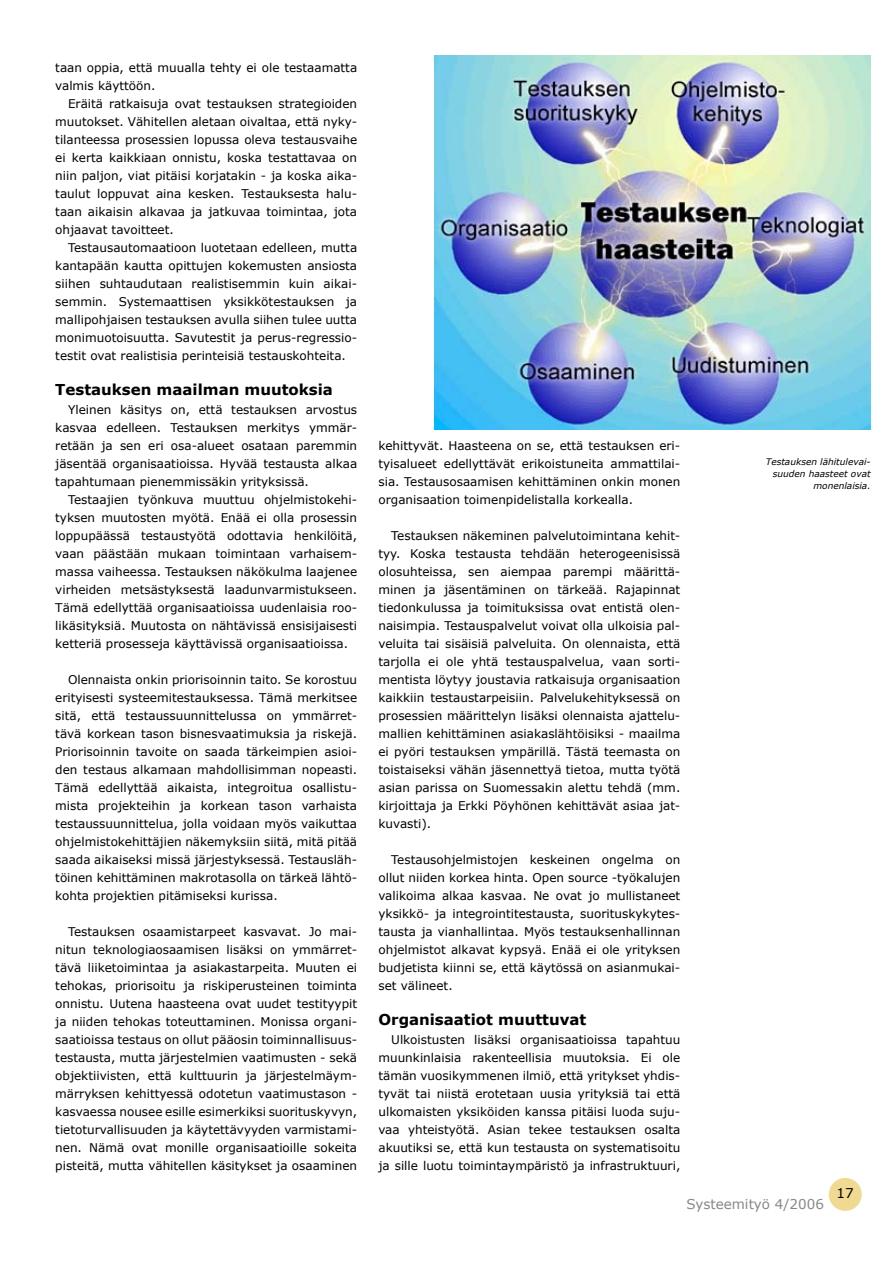
<style>
.page{position:relative;width:893px;height:1263px;background:#fff}
.page>*{position:absolute;margin:0;border:0;box-sizing:border-box;transform-origin:0 0}
.t1{font:700 15px "Verdana";color:#000}
.t2{font:13.5px "Verdana";color:#878889}
.t3{font:13.5px "Verdana";color:#000}
.t4{font:12px/18px "Verdana";color:#000;text-align:justify}
.t5{font:italic 9px/12px "Verdana";color:#000;text-align:right}
</style>
<div class="page">
<div style="left:829px;top:1178px;width:33px;height:33px;background:#f0da91;border-radius:50%"></div>
<img style="left:434px;top:55px;width:437px;height:374px">
<p class="t4" style="left:55px;top:58px;width:303px">taan oppia, että muualla tehty ei ole testaamatta valmis käyttöön.</p>
<p class="t4" style="left:55px;top:94px;width:303px;text-indent:13px">Eräitä ratkaisuja ovat testauksen strategioiden muutokset. Vähitellen aletaan oivaltaa, että nyky&shy;tilanteessa prosessien lopussa oleva testausvaihe ei kerta kaikkiaan onnistu, koska testattavaa on niin paljon, viat pitäisi korjatakin - ja koska aika&shy;taulut loppuvat aina kesken. Testauksesta halu&shy;taan aikaisin alkavaa ja jatkuvaa toimintaa, jota ohjaavat tavoitteet.</p>
<p class="t4" style="left:55px;top:238px;width:303px;text-indent:13px">Testausautomaatioon luotetaan edelleen, mutta kantapään kautta opittujen kokemusten ansiosta siihen suhtaudutaan realistisemmin kuin aikai&shy;semmin. Systemaattisen yksikkötestauksen ja mallipohjaisen testauksen avulla siihen tulee uutta monimuotoisuutta. Savutestit ja perus-regressio&shy;testit ovat realistisia perinteisiä testauskohteita.</p>
<p class="t1" style="left:55px;top:379px;width:279px">Testauksen maailman muutoksia</p>
<p class="t4" style="left:55px;top:400px;width:303px;text-indent:13px">Yleinen käsitys on, että testauksen arvostus kasvaa edelleen. Testauksen merkitys ymmär&shy;retään ja sen eri osa-alueet osataan paremmin jäsentää organisaatioissa. Hyvää testausta alkaa tapahtumaan pienemmissäkin yrityksissä.</p>
<p class="t4" style="left:55px;top:490px;width:303px;text-indent:13px">Testaajien työnkuva muuttuu ohjelmistokehi&shy;tyksen muutosten myötä. Enää ei olla prosessin loppupäässä testaustyötä odottavia henkilöitä, vaan päästään mukaan toimintaan varhaisem&shy;massa vaiheessa. Testauksen näkökulma laajenee virheiden metsästyksestä laadunvarmistukseen.<br>Tämä edellyttää organisaatioissa uudenlaisia roo&shy;likäsityksiä. Muutosta on nähtävissä ensisijaisesti ketteriä prosesseja käyttävissä organisaatioissa.</p>
<p class="t4" style="left:55px;top:670px;width:303px;text-indent:13px">Olennaista onkin priorisoinnin taito. Se korostuu erityisesti systeemitestauksessa. Tämä merkitsee sitä, että testaussuunnittelussa on ymmärret&shy;tävä korkean tason bisnesvaatimuksia ja riskejä.<br>Priorisoinnin tavoite on saada tärkeimpien asioi&shy;den testaus alkamaan mahdollisimman nopeasti.<br>Tämä edellyttää aikaista, integroitua osallistu&shy;mista projekteihin ja korkean tason varhaista testaussuunnittelua, jolla voidaan myös vaikuttaa ohjelmistokehittäjien näkemyksiin siitä, mitä pitää saada aikaiseksi missä järjestyksessä. Testausläh&shy;töinen kehittäminen makrotasolla on tärkeä lähtö&shy;kohta projektien pitämiseksi kurissa.</p>
<p class="t4" style="left:55px;top:922px;width:303px;text-indent:13px">Testauksen osaamistarpeet kasvavat. Jo mai&shy;nitun teknologiaosaamisen lisäksi on ymmärret&shy;tävä liiketoimintaa ja asiakastarpeita. Muuten ei tehokas, priorisoitu ja riskiperusteinen toiminta onnistu. Uutena haasteena ovat uudet testityypit ja niiden tehokas toteuttaminen. Monissa organi&shy;saatioissa testaus on ollut pääosin toiminnallisuus&shy;testausta, mutta järjestelmien vaatimusten - sekä objektiivisten, että kulttuurin ja järjestelmäym&shy;märryksen kehittyessä odotetun vaatimustason - kasvaessa nousee esille esimerkiksi suorituskyvyn, tietoturvallisuuden ja käytettävyyden varmistami&shy;nen. Nämä ovat monille organisaatioille sokeita pisteitä, mutta vähitellen käsitykset ja osaaminen</p>
<p class="t4" style="left:378px;top:436px;width:303px">kehittyvät. Haasteena on se, että testauksen eri&shy;tyisalueet edellyttävät erikoistuneita ammattilai&shy;sia. Testausosaamisen kehittäminen onkin monen organisaation toimenpidelistalla korkealla.</p>
<p class="t4" style="left:378px;top:526px;width:303px;text-indent:13px">Testauksen näkeminen palvelutoimintana kehit&shy;tyy. Koska testausta tehdään heterogeenisissä olosuhteissa, sen aiempaa parempi määrittä&shy;minen ja jäsentäminen on tärkeää. Rajapinnat tiedonkulussa ja toimituksissa ovat entistä olen&shy;naisimpia. Testauspalvelut voivat olla ulkoisia pal&shy;veluita tai sisäisiä palveluita. On olennaista, että tarjolla ei ole yhtä testauspalvelua, vaan sorti&shy;mentista löytyy joustavia ratkaisuja organisaation kaikkiin testaustarpeisiin. Palvelukehityksessä on prosessien määrittelyn lisäksi olennaista ajattelu&shy;mallien kehittäminen asiakaslähtöisiksi - maailma ei pyöri testauksen ympärillä. Tästä teemasta on toistaiseksi vähän jäsennettyä tietoa, mutta työtä asian parissa on Suomessakin alettu tehdä (mm. kirjoittaja ja Erkki Pöyhönen kehittävät asiaa jat&shy;kuvasti).</p>
<p class="t4" style="left:378px;top:850px;width:303px;text-indent:13px">Testausohjelmistojen keskeinen ongelma on ollut niiden korkea hinta. Open source -työkalujen valikoima alkaa kasvaa. Ne ovat jo mullistaneet yksikkö- ja integrointitestausta, suorituskykytes&shy;tausta ja vianhallintaa. Myös testauksenhallinnan ohjelmistot alkavat kypsyä. Enää ei ole yrityksen budjetista kiinni se, että käytössä on asianmukai&shy;set välineet.</p>
<p class="t1" style="left:378px;top:1009px;width:209px">Organisaatiot muuttuvat</p>
<p class="t4" style="left:378px;top:1030px;width:303px;text-indent:13px">Ulkoistusten lisäksi organisaatioissa tapahtuu muunkinlaisia rakenteellisia muutoksia. Ei ole tämän vuosikymmenen ilmiö, että yritykset yhdis&shy;tyvät tai niistä erotetaan uusia yrityksiä tai että ulkomaisten yksiköiden kanssa pitäisi luoda suju&shy;vaa yhteistyötä. Asian tekee testauksen osalta akuutiksi se, että kun testausta on systematisoitu ja sille luotu toimintaympäristö ja infrastruktuuri,</p>
<p class="t5" style="left:766px;top:455px;width:106px">Testauksen lähitulevai&shy;suuden haasteet ovat monenlaisia.</p>
<p class="t2" style="left:686px;top:1195px;width:139px">Systeemityö 4/2006</p>
<p class="t3" style="left:836px;top:1185px;width:19px">17</p>
</div>
